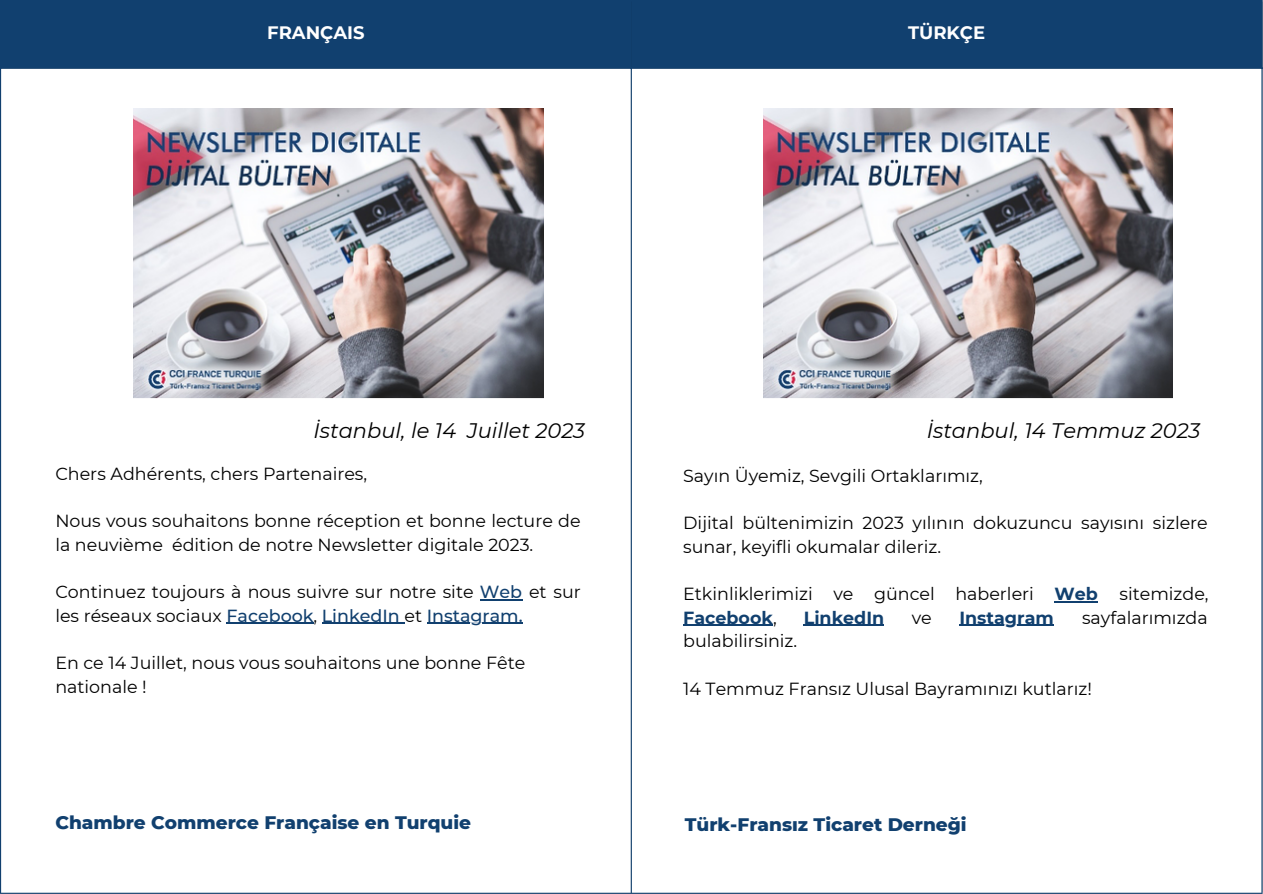
<style>
.page{position:relative;width:1263px;height:894px;background:#fff}
.page>*{position:absolute;margin:0;border:0;box-sizing:border-box;transform-origin:0 0}
.t1{font:italic 21px "Montserrat";color:#000}
.t2{font:800 18.45px "Montserrat";color:#11406f}
.t3{font:700 18px "Montserrat";color:#fff}
.t4{font:17.55px/23.5px "Montserrat";color:#000}
.t5{font:700 17.55px "Montserrat";color:#11406f}
.s1{font-weight:500;color:#11406f}
.s2{font-weight:700;color:#11406f}
</style>
<div class="page">
<div style="left:1px;top:1px;width:1260px;height:66px;background:#11406f"></div>
<hr style="left:0;top:1px;width:1px;height:891px;background:#11406f">
<hr style="left:631px;top:1px;width:1px;height:891px;background:#11406f">
<hr style="left:1261px;top:1px;width:1px;height:891px;background:#11406f">
<hr style="left:0;top:0;width:1262px;height:1px;background:#11406f">
<hr style="left:0;top:67px;width:1262px;height:2px;background:#11406f">
<hr style="left:0;top:892px;width:1262px;height:1px;background:#11406f">
<img style="left:134px;top:108px;width:409px;height:290px">
<hr style="left:480px;top:599px;width:42px;height:1px;background:#11406f">
<hr style="left:226px;top:622px;width:88px;height:1px;background:#11406f">
<hr style="left:322px;top:622px;width:78px;height:1px;background:#11406f">
<hr style="left:427px;top:622px;width:92px;height:1px;background:#11406f">
<img style="left:763px;top:108px;width:410px;height:290px">
<hr style="left:1054px;top:601px;width:44px;height:1px;background:#11406f">
<hr style="left:683px;top:624px;width:90px;height:1px;background:#11406f">
<hr style="left:804px;top:624px;width:80px;height:1px;background:#11406f">
<hr style="left:959px;top:624px;width:95px;height:1px;background:#11406f">
<p class="t3" style="left:267px;top:22px;width:99px">FRANÇAIS</p>
<p class="t3" style="left:908px;top:22px;width:79px">TÜRKÇE</p>
<p class="t1" style="left:314px;top:417px;width:273px">İstanbul, le 14 Juillet 2023</p>
<p class="t1" style="left:927px;top:417px;width:275px">İstanbul, 14 Temmuz 2023</p>
<p class="t4" style="left:55px;top:461px;width:313px">Chers Adhérents, chers Partenaires,</p>
<p class="t4" style="left:55px;top:509px;width:527px">Nous vous souhaitons bonne réception et bonne lecture de la neuvième édition de notre Newsletter digitale 2023.</p>
<p class="t4" style="left:55px;top:579px;width:527px">Continuez toujours à nous suivre sur notre site <span class="s1">Web</span> et sur les réseaux sociaux <span class="s1">Facebook</span>, <span class="s1">LinkedIn</span> et <span class="s1">Instagram.</span></p>
<p class="t4" style="left:55px;top:650px;width:472px">En ce 14 Juillet, nous vous souhaitons une bonne Fête</p>
<p class="t4" style="left:55px;top:674px;width:93px">nationale !</p>
<p class="t4" style="left:683px;top:463px;width:301px">Sayın Üyemiz, Sevgili Ortaklarımız,</p>
<p class="t4" style="left:683px;top:511px;width:526px">Dijital bültenimizin 2023 yılının dokuzuncu sayısını sizlere sunar, keyifli okumalar dileriz.</p>
<p class="t4" style="left:683px;top:581px;width:527px">Etkinliklerimizi ve güncel haberleri <span class="s2">Web</span> sitemizde,<br><span class="s2">Facebook</span>,</p>
<p class="t5" style="left:804px;top:606px;width:82px">LinkedIn</p>
<p class="t4" style="left:912px;top:605px;width:22px">ve</p>
<p class="t5" style="left:959px;top:606px;width:96px">Instagram</p>
<p class="t4" style="left:1082px;top:605px;width:127px">sayfalarımızda</p>
<p class="t4" style="left:683px;top:629px;width:116px">bulabilirsiniz.</p>
<p class="t4" style="left:683px;top:676px;width:410px">14 Temmuz Fransız Ulusal Bayramınızı kutlarız!</p>
<p class="t2" style="left:55px;top:811px;width:417px">Chambre Commerce Française en Turquie</p>
<p class="t2" style="left:685px;top:813px;width:283px">Türk-Fransız Ticaret Derneği</p>
</div>
